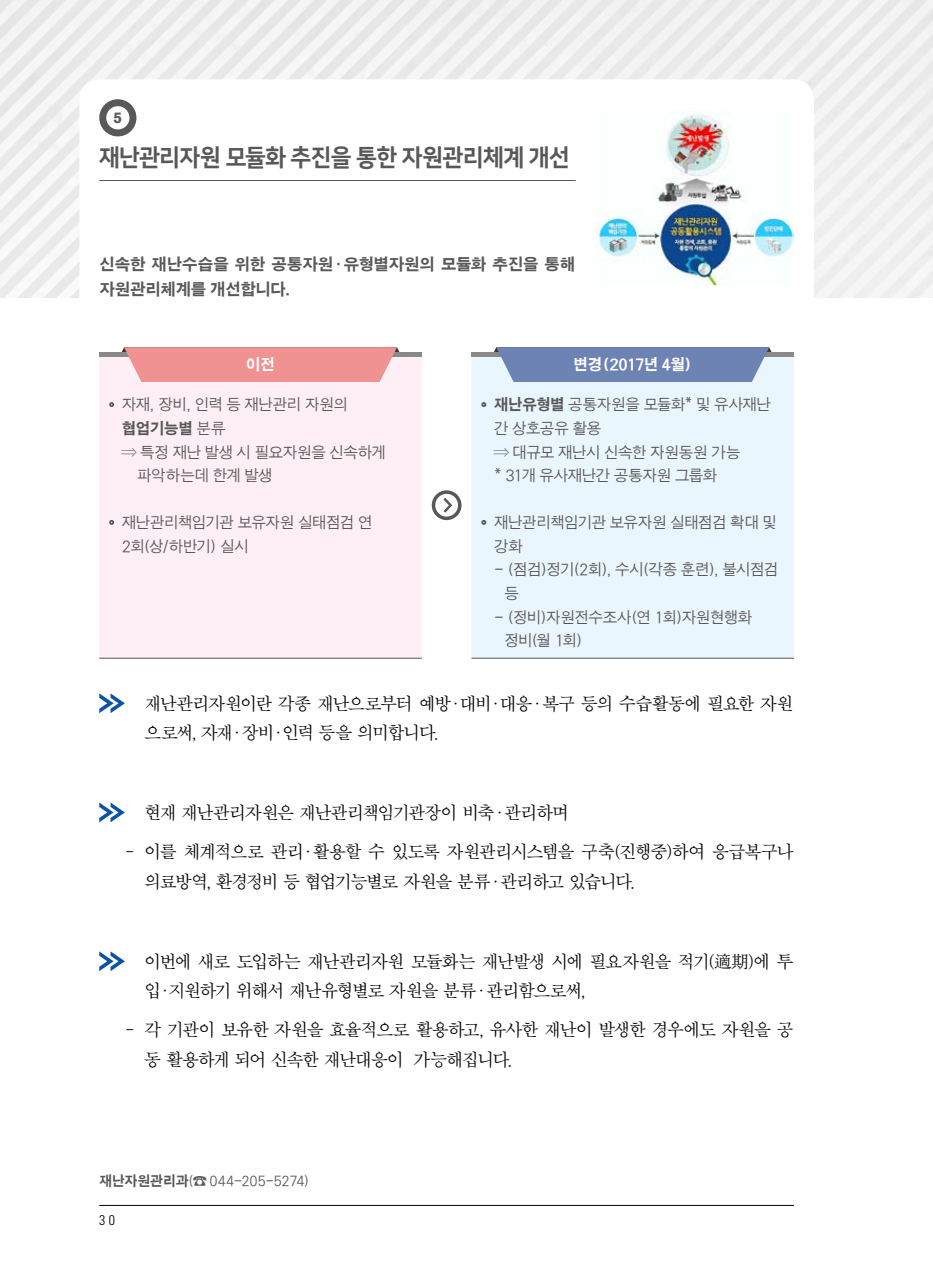
<style>
.page{position:relative;width:933px;height:1275px;background:#fff}
.page>*{position:absolute;margin:0;border:0;box-sizing:border-box;transform-origin:0 0}
.t1{font:23.8px "Nanum Square OTFEB";letter-spacing:-.025em;color:#595757;scale:.96 1}
.t2{font:18.2px/28.9px "SM3 SS Myung Jo 03";letter-spacing:-.12em;color:#000}
.t3{font:16.45px/25.2px "SM3 K Gothic";letter-spacing:-.055em;color:#595757}
.t4{font:15.75px/23.6px "SM3 J Gothic 02";letter-spacing:-.075em;color:#595757;scale:.96 1}
.t5{font:15.75px "SM3 K Gothic";letter-spacing:-.08em;color:#fff;scale:.96 1}
.t6{font:15.75px "SM3 K Gothic";letter-spacing:-.065em;color:#595757;scale:.96 1}
.t7{font:700 15.4px "Akzidenz Grotesk BQ";color:#595757}
.t8{font:14px "SM3 J Gothic 02";letter-spacing:-.07em;color:#595757;scale:.96 1}
.t9{font:300 condensed 14px "Univers LT Std";color:#000}
.s1{font-family:"SM3 J Gothic 02"}
.s2{font-family:"SM3 K Gothic"}
</style>
<div class="page">
<img style="left:0;top:0;width:933px;height:298px">
<div style="left:79px;top:79px;width:735px;height:248px;background:#fff;border-radius:20px"></div>
<hr style="left:99px;top:1205px;width:695px;height:1px;background:#000">
<div style="left:99px;top:352px;width:323px;height:35px;background:#fdeff5"></div>
<div style="left:471px;top:357px;width:323px;height:301px;background:#eaf6fd"></div>
<div style="left:99px;top:387px;width:323px;height:271px;background:#fdeff5"></div>
<hr style="left:471px;top:658px;width:323px;height:1px;background:#595757">
<hr style="left:99px;top:658px;width:323px;height:1px;background:#595757">
<svg style="left:433px;top:492px;width:27px;height:26px"></svg>
<div style="left:432px;top:490px;width:29px;height:30px;border:4px solid #595757;border-radius:50%"></div>
<svg style="left:442px;top:496px;width:12px;height:18px"></svg>
<svg style="left:109px;top:402px;width:5px;height:5px"></svg>
<svg style="left:109px;top:520px;width:5px;height:5px"></svg>
<svg style="left:481px;top:402px;width:5px;height:5px"></svg>
<svg style="left:481px;top:520px;width:5px;height:5px"></svg>
<svg style="left:99px;top:693px;width:26px;height:20px"></svg>
<svg style="left:99px;top:802px;width:26px;height:20px"></svg>
<svg style="left:99px;top:951px;width:26px;height:20px"></svg>
<hr style="left:99px;top:180px;width:476px;height:1px;background:#595757">
<svg style="left:99px;top:99px;width:38px;height:38px"></svg>
<div style="left:106px;top:106px;width:23px;height:23px;background:#fff;border-radius:50%"></div>
<img style="left:596px;top:111px;width:197px;height:175px">
<div style="left:99px;top:352px;width:323px;height:5px;background:#898989"></div>
<svg style="left:122px;top:347px;width:277px;height:35px;background:#ee9698"></svg>
<div style="left:471px;top:352px;width:323px;height:5px;background:#898989"></div>
<svg style="left:494px;top:347px;width:277px;height:35px;background:#758ab7"></svg>
<p class="t7" style="left:114px;top:109px;width:10px">5</p>
<h1 class="t1" style="left:99px;top:145px;width:492px">재난관리자원 모듈화 추진을 통한 자원관리체계 개선</h1>
<p class="t3" style="left:99px;top:252px;width:478px">신속한 재난수습을 위한 공통자원·유형별자원의 모듈화 추진을 통해 자원관리체계를 개선합니다.</p>
<p class="t5" style="left:246px;top:357px;width:32px">이전</p>
<p class="t5" style="left:573px;top:357px;width:125px">변경(2017년 4월)</p>
<p class="t4" style="left:122px;top:394px;width:238px">자재, 장비, 인력 등 재난관리 자원의</p>
<p class="t6" style="left:122px;top:420px;width:110px">협업기능별 <span class="s1">분류</span></p>
<p class="t4" style="left:137px;top:441px;width:261px;text-indent:-15px">⇒ 특정 재난 발생 시 필요자원을 신속하게 파악하는데 한계 발생</p>
<p class="t4" style="left:122px;top:511px;width:263px">재난관리책임기관 보유자원 실태점검 연<br>2회(상/하반기) 실시</p>
<p class="t4" style="left:494px;top:394px;width:290px"><span class="s2">재난유형별</span> 공통자원을 모듈화* 및 유사재난 간 상호공유 활용<br>⇒ 대규모 재난시 신속한 자원동원 가능<br>* 31개 유사재난간 공통자원 그룹화</p>
<p class="t4" style="left:494px;top:511px;width:297px">재난관리책임기관 보유자원 실태점검 확대 및 강화</p>
<p class="t4" style="left:504px;top:558px;width:287px;text-indent:-10px">- (점검)정기(2회), 수시(각종 훈련), 불시점검 등</p>
<p class="t4" style="left:504px;top:606px;width:260px;text-indent:-10px">- (정비)자원전수조사(연 1회)자원현행화 정비(월 1회)</p>
<p class="t2" style="left:144px;top:690px;width:651px">재난관리자원이란 각종 재난으로부터 예방·대비·대응·복구 등의 수습활동에 필요한 자원 으로써, 자재·장비·인력 등을 의미합니다.</p>
<p class="t2" style="left:144px;top:799px;width:427px">현재 재난관리자원은 재난관리책임기관장이 비축·관리하며</p>
<p class="t2" style="left:144px;top:837px;width:651px;line-height:29.8px;text-indent:-20px">- 이를 체계적으로 관리·활용할 수 있도록 자원관리시스템을 구축(진행중)하여 응급복구나 의료방역, 환경정비 등 협업기능별로 자원을 분류·관리하고 있습니다.</p>
<p class="t2" style="left:144px;top:948px;width:651px">이번에 새로 도입하는 재난관리자원 모듈화는 재난발생 시에 필요자원을 적기(適期)에 투 입·지원하기 위해서 재난유형별로 자원을 분류·관리함으로써,</p>
<p class="t2" style="left:144px;top:1016px;width:651px;line-height:29.8px;text-indent:-20px">- 각 기관이 보유한 자원을 효율적으로 활용하고, 유사한 재난이 발생한 경우에도 자원을 공 동 활용하게 되어 신속한 재난대응이 가능해집니다.</p>
<p class="t8" style="left:99px;top:1174px;width:221px"><span class="s2">재난자원관리과</span>(☎ 044-205-5274)</p>
<p class="t9" style="left:99px;top:1212px;width:17px">30</p>
</div>
